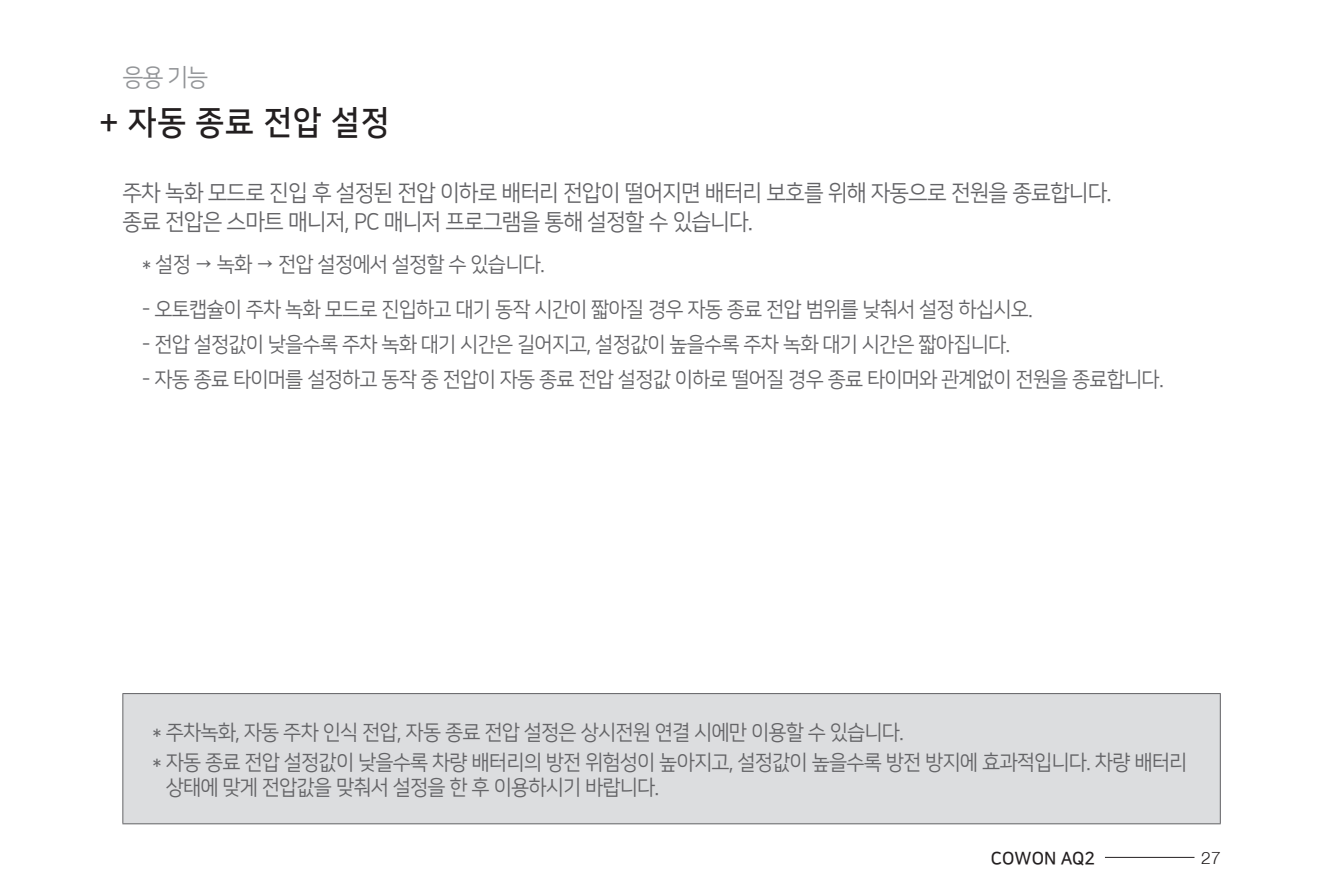
<style>
.page{position:relative;width:1320px;height:893px;background:#fff}
.page>*{position:absolute;margin:0;border:0;box-sizing:border-box;transform-origin:0 0}
.t1{font:33.25px "Nanum Square B";letter-spacing:.025em;color:#231f20;scale:.95 1}
.t2{font:24.5px "Nanum Square R";color:#939598;scale:.95 1}
.t3{font:22.75px/29.4px "Nanum Square R";letter-spacing:-.04em;color:#636366;scale:.95 1}
.t4{font:21px/30.1px "Nanum Square R";letter-spacing:-.04em;color:#636366;scale:.95 1}
.t5{font:17.5px "Nanum Square B";color:#231f20}
.t6{font:300 17.5px "Helvetica Neue LT";color:#231f20}
</style>
<div class="page">
<hr style="left:1105px;top:857px;width:89px;height:1px;background:#231f20">
<div style="left:123px;top:694px;width:1097px;height:130px;background:#dcdddf"></div>
<hr style="left:122px;top:693px;width:1098px;height:1px;background:#636366">
<hr style="left:122px;top:694px;width:1px;height:129px;background:#636366">
<hr style="left:1219px;top:694px;width:1px;height:129px;background:#636366">
<hr style="left:122px;top:823px;width:1098px;height:1px;background:#636366">
<p class="t2" style="left:122px;top:65px;width:92px">응용 기능</p>
<h1 class="t1" style="left:99px;top:105px;width:307px">+ 자동 종료 전압 설정</h1>
<p class="t3" style="left:122px;top:178px;width:1043px">주차 녹화 모드로 진입 후 설정된 전압 이하로 배터리 전압이 떨어지면 배터리 보호를 위해 자동으로 전원을 종료합니다. 종료 전압은 스마트 매니저, PC 매니저 프로그램을 통해 설정할 수 있습니다.</p>
<p class="t4" style="left:142px;top:249px;width:425px">* 설정 → 녹화 → 전압 설정에서 설정할 수 있습니다.</p>
<p class="t4" style="left:142px;top:294px;width:939px">- 오토캡슐이 주차 녹화 모드로 진입하고 대기 동작 시간이 짧아질 경우 자동 종료 전압 범위를 낮춰서 설정 하십시오.</p>
<p class="t4" style="left:142px;top:329px;width:915px">- 전압 설정값이 낮을수록 주차 녹화 대기 시간은 길어지고, 설정값이 높을수록 주차 녹화 대기 시간은 짧아집니다.</p>
<p class="t4" style="left:142px;top:365px;width:1077px">- 자동 종료 타이머를 설정하고 동작 중 전압이 자동 종료 전압 설정값 이하로 떨어질 경우 종료 타이머와 관계없이 전원을 종료합니다.</p>
<p class="t4" style="left:153px;top:717px;width:1090px">* 주차녹화, 자동 주차 인식 전압, 자동 종료 전압 설정은 상시전원 연결 시에만 이용할 수 있습니다.<br>* 자동 종료 전압 설정값이 낮을수록 차량 배터리의 방전 위험성이 높아지고, 설정값이 높을수록 방전 방지에 효과적입니다. 차량 배터리</p>
<p class="t4" style="left:166px;top:773px;width:521px">상태에 맞게 전압값을 맞춰서 설정을 한 후 이용하시기 바랍니다.</p>
<p class="t5" style="left:991px;top:849px;width:106px">COWON AQ2</p>
<p class="t6" style="left:1201px;top:847px;width:21px">27</p>
</div>
